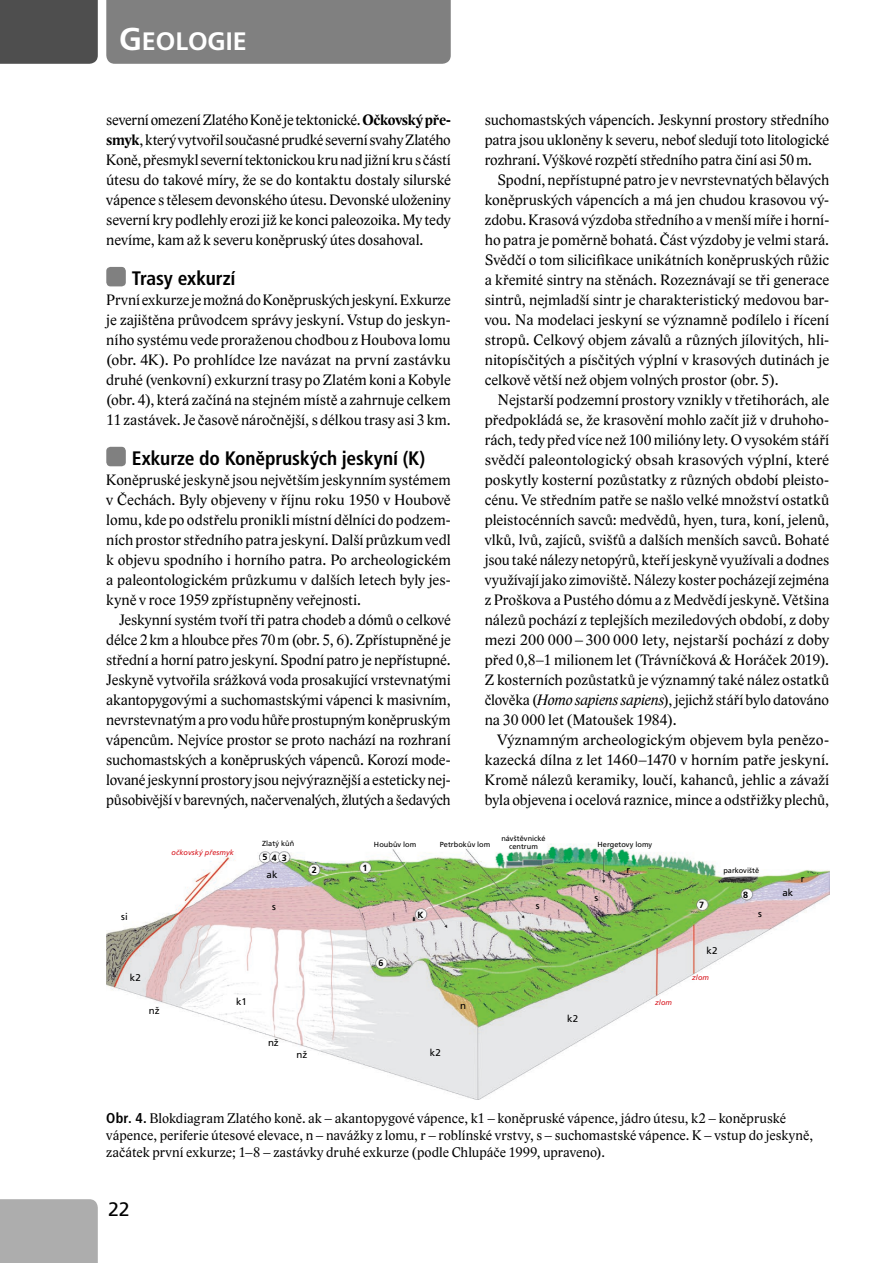
<style>
.page{position:relative;width:893px;height:1263px;background:#fff}
.page>*{position:absolute;margin:0;border:0;box-sizing:border-box;transform-origin:0 0}
.t1{font:25.2px "Frutiger LT Com Bold SC800";color:#fff}
.t2{font:700 condensed 19.5px "Frutiger LT Com";letter-spacing:-.005em;color:#000}
.t3{font:19.5px "Frutiger LT Com";color:#000}
.t4{font:15.45px/20px "Lido STF";letter-spacing:-.005em;color:#000001;text-align:justify}
.t5{font:15.45px/20px "Lido STF";color:#000;text-align:justify}
.t6{font:14.25px/16.8px "Lido STF";letter-spacing:.005em;color:#000}
.t7{font:9.75px "Frutiger LT Com";color:#000}
.t8{font:700 9px "Frutiger LT Com";color:#000}
.t9{font:7.35px/8.2px "Frutiger LT Com";letter-spacing:.005em;color:#000;text-align:center}
.t10{font:italic 7.35px "Frutiger LT Com";letter-spacing:.01em;color:#d7171f}
.s1{font-size:31.5px}
.s2{font-weight:700}
.s3{font-style:italic}
.s4{font-family:"Frutiger LT Com";font-weight:700;font-stretch:condensed}
</style>
<div class="page">
<div style="left:0;top:0;width:98px;height:64px;background:#4e4e4e"></div>
<div style="left:0;top:1199px;width:98px;height:64px;background:#adadad"></div>
<div style="left:106px;top:0;width:345px;height:64px;background:#808080"></div>
<div style="left:106px;top:267px;width:20px;height:19px;background:#808080;border-radius:4px"></div>
<div style="left:106px;top:447px;width:20px;height:19px;background:#808080;border-radius:4px"></div>
<img style="left:106px;top:844px;width:723px;height:255px">
<h1 class="t1" style="left:119px;top:27px;width:129px"><span class="s1">G</span>EOLOGIE</h1>
<p class="t5" style="left:106px;top:110px;width:346px">severní omezení Zlatého Koně je tektonické. <span class="s2">Očkovský pře&shy;smyk</span>, který vytvořil současné prudké severní svahy Zlatého Koně, přesmykl severní tektonickou kru nad jižní kru s částí útesu do takové míry, že se do kontaktu dostaly silurské vápence s tělesem devonského útesu. Devonské uloženiny severní kry podlehly erozi již ke konci paleozoika. My tedy nevíme, kam až k severu koněpruský útes dosahoval.</p>
<p class="t2" style="left:132px;top:267px;width:105px">Trasy exkurzí</p>
<p class="t5" style="left:106px;top:290px;width:346px">První exkurze je možná doKoněpruských jeskyní. Exkurze je zajištěna průvodcem správy jeskyní. Vstup do jeskyn&shy;ního systému vede proraženou chodbou z Houbova lomu (obr. 4K). Po prohlídce lze navázat na první zastávku druhé (venkovní) exkurzní trasy poZlatém koni aKobyle (obr. 4), která začíná na stejném místě a zahrnuje celkem 11 zastávek. Je časově náročnější, s délkou trasy asi 3 km.</p>
<p class="t2" style="left:132px;top:446px;width:295px">Exkurze do Koněpruských jeskyní (K)</p>
<p class="t5" style="left:106px;top:470px;width:346px">Koněpruské jeskyně jsou největším jeskynním systémem v Čechách. Byly objeveny v říjnu roku 1950 v Houbově lomu, kde po odstřelu pronikli místní dělníci do podzem&shy;ních prostor středního patra jeskyní. Další průzkum vedl k objevu spodního i horního patra. Po archeologickém a paleontologickém průzkumu v dalších letech byly jes&shy;kyně v roce 1959 zpřístupněny veřejnosti.</p>
<p class="t4" style="left:106px;top:610px;width:346px;text-indent:13px">Jeskynní systém tvoří tři patra chodeb a dómů o celkové délce 2km a hloubce přes 70m (obr. 5, 6). Zpřístupněné je střední a horní patro jeskyní. Spodní patro je nepřístupné.<br>Jeskyně vytvořila srážková voda prosakující vrstevnatými akantopygovými a suchomastskými vápenci k masivním, nevrstevnatým a pro vodu hůře prostupným koněpruským vápencům. Nejvíce prostor se proto nachází na rozhraní suchomastských a koněpruských vápenců. Korozí mode&shy;lované jeskynní prostory jsou nejvýraznější a esteticky nej&shy;působivější vbarevných, načervenalých, žlutých a šedavých</p>
<p class="t4" style="left:485px;top:110px;width:346px">suchomastských vápencích. Jeskynní prostory středního patra jsou ukloněny k severu, neboť sledují toto litologické rozhraní. Výškové rozpětí středního patra činí asi 50m.</p>
<p class="t4" style="left:485px;top:170px;width:346px;text-indent:13px">Spodní, nepřístupné patro je v nevrstevnatých bělavých koněpruských vápencích a má jen chudou krasovou vý&shy;zdobu. Krasová výzdoba středního a vmenší míře i horní&shy;ho patra je poměrně bohatá. Část výzdoby je velmi stará.<br>Svědčí o tom silicifikace unikátních koněpruských růžic a křemité sintry na stěnách. Rozeznávají se tři generace sintrů, nejmladší sintr je charakteristický medovou bar&shy;vou. Na modelaci jeskyní se významně podílelo i řícení stropů. Celkový objem závalů a různých jílovitých, hli&shy;nitopísčitých a písčitých výplní v krasových dutinách je celkově větší než objem volných prostor (obr. 5).</p>
<p class="t4" style="left:485px;top:390px;width:346px;text-indent:13px">Nejstarší podzemní prostory vznikly v třetihorách, ale předpokládá se, že krasovění mohlo začít již v druhoho&shy;rách, tedy před více než 100 milióny lety. O vysokém stáří svědčí paleontologický obsah krasových výplní, které poskytly kosterní pozůstatky z různých období pleisto&shy;cénu. Ve středním patře se našlo velké množství ostatků pleistocénních savců: medvědů, hyen, tura, koní, jelenů, vlků, lvů, zajíců, svišťů a dalších menších savců. Bohaté jsou také nálezy netopýrů, kteří jeskyně využívali a dodnes využívají jako zimoviště. Nálezy koster pocházejí zejména z Proškova a Pustého dómu a z Medvědí jeskyně. Většina nálezů pochází z teplejších meziledových období, z doby mezi 200 000 – 300 000 lety, nejstarší pochází z doby před 0,8–1 milionem let (Trávníčková &amp; Horáček 2019).<br>Z kosterních pozůstatků je významný také nález ostatků člověka (<span class="s3">Homo sapiens sapiens</span>), jejichž stáří bylo datováno na 30 000 let (Matoušek 1984).</p>
<p class="t4" style="left:485px;top:730px;width:346px;text-indent:13px">Významným archeologickým objevem byla penězo&shy;kazecká dílna z let 1460–1470 v horním patře jeskyní.<br>Kromě nálezů keramiky, loučí, kahanců, jehlic a závaží byla objevena i ocelová raznice, mince a odstřižky plechů,</p>
<p class="t10" style="left:172px;top:848px;width:64px">očkovský přesmyk</p>
<p class="t7" style="left:121px;top:911px;width:8px">si</p>
<p class="t7" style="left:130px;top:972px;width:13px">k2</p>
<p class="t7" style="left:149px;top:1005px;width:12px">nž</p>
<p class="t7" style="left:236px;top:995px;width:12px">k1</p>
<p class="t9" style="left:262px;top:840px;width:34px">Zlatý kůň</p>
<p class="t9" style="left:374px;top:840px;width:44px">Houbův lom</p>
<p class="t9" style="left:440px;top:840px;width:52px">Petrbokův lom</p>
<p class="t9" style="left:501px;top:834px;width:46px">návštěvnické centrum</p>
<p class="t9" style="left:597px;top:840px;width:56px">Hergetovy lomy</p>
<p class="t8" style="left:262px;top:852px;width:26px">543</p>
<p class="t7" style="left:267px;top:869px;width:12px">ak</p>
<p class="t7" style="left:272px;top:901px;width:5px">s</p>
<p class="t8" style="left:312px;top:865px;width:7px">2</p>
<p class="t8" style="left:362px;top:863px;width:7px">1</p>
<p class="t8" style="left:379px;top:958px;width:7px">6</p>
<p class="t7" style="left:268px;top:1037px;width:12px">nž</p>
<p class="t7" style="left:297px;top:1049px;width:12px">nž</p>
<p class="t8" style="left:417px;top:909px;width:8px">K</p>
<p class="t7" style="left:430px;top:1047px;width:13px">k2</p>
<p class="t7" style="left:460px;top:999px;width:7px">n</p>
<p class="t7" style="left:536px;top:900px;width:5px">s</p>
<p class="t7" style="left:595px;top:892px;width:5px">s</p>
<p class="t7" style="left:626px;top:863px;width:5px">r</p>
<p class="t7" style="left:567px;top:1012px;width:13px">k2</p>
<p class="t10" style="left:655px;top:998px;width:18px">zlom</p>
<p class="t9" style="left:723px;top:866px;width:37px">parkoviště</p>
<p class="t8" style="left:699px;top:900px;width:7px">7</p>
<p class="t7" style="left:706px;top:945px;width:13px">k2</p>
<p class="t10" style="left:692px;top:973px;width:18px">zlom</p>
<p class="t8" style="left:743px;top:889px;width:7px">8</p>
<p class="t7" style="left:758px;top:907px;width:5px">s</p>
<p class="t7" style="left:782px;top:887px;width:12px">ak</p>
<p class="t7" style="left:801px;top:873px;width:5px">r</p>
<p class="t6" style="left:106px;top:1110px;width:708px"><span class="s4">Obr. 4.</span> Blokdiagram Zlatého koně. ak – akantopygové vápence, k1 – koněpruské vápence, jádro útesu, k2 – koněpruské vápence, periferie útesové elevace, n – navážky z lomu, r – roblínské vrstvy, s – suchomastské vápence. K – vstup do jeskyně, začátek první exkurze; 1–8 – zastávky druhé exkurze (podle Chlupáče 1999, upraveno).</p>
<p class="t3" style="left:108px;top:1197px;width:23px">22</p>
</div>
